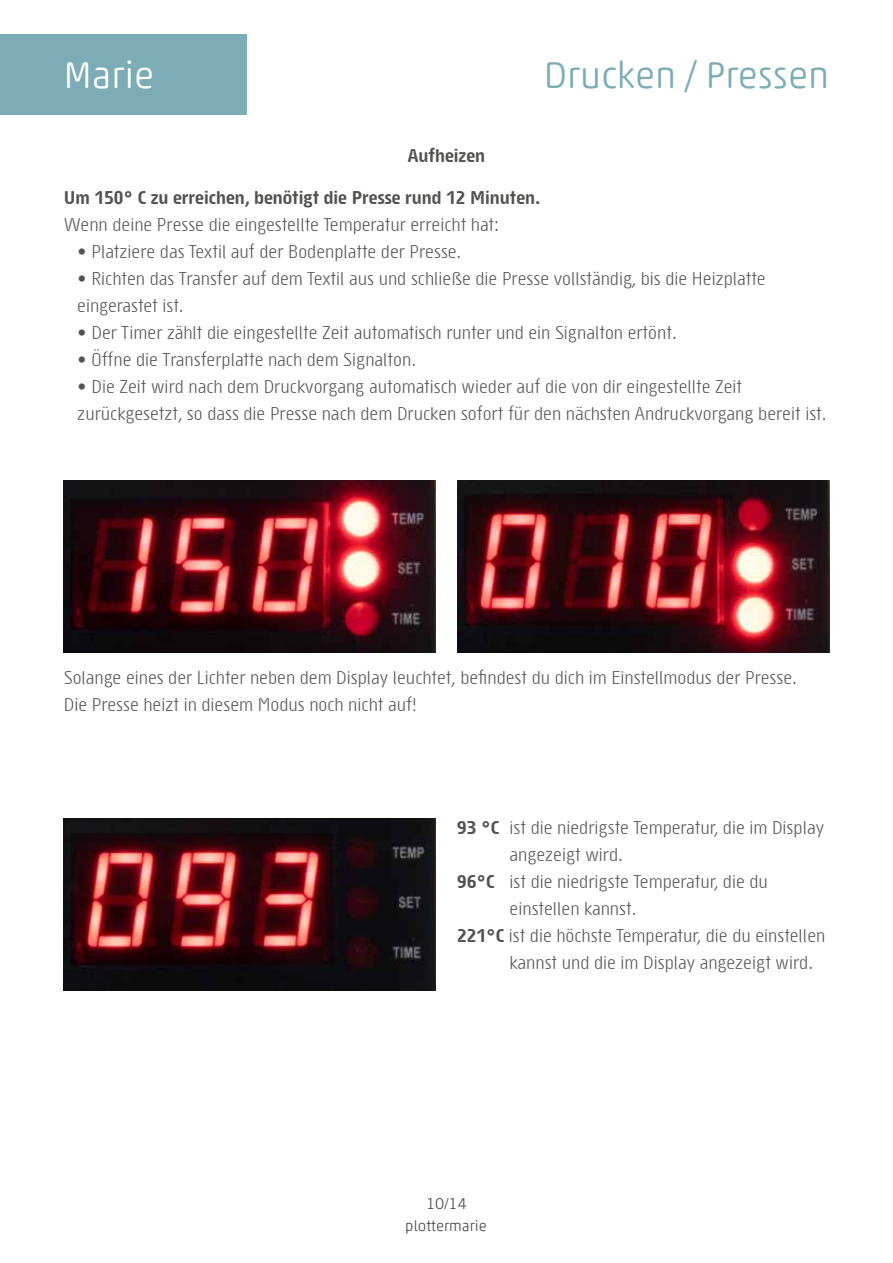
<style>
.page{position:relative;width:893px;height:1263px;background:#fff}
.page>*{position:absolute;margin:0;border:0;box-sizing:border-box;transform-origin:0 0}
.t1{font:300 37.5px "Akko Rounded Pro";color:#7cacb6}
.t2{font:300 37.5px "Akko Rounded Pro";color:#fff}
.t3{font:18px/27px "Sys TT";color:#525251}
.t4{font:700 18px "Sys TT";color:#525251}
.t5{font:300 15px "Akko Rounded Pro";color:#525251}
.t6{font:15px "Trade Gothic LT Std";color:#525251}
.s1{font-weight:700}
</style>
<div class="page">
<div style="left:0;top:34px;width:247px;height:80px;background:#7cacb6"></div>
<img style="left:64px;top:819px;width:372px;height:172px">
<img style="left:64px;top:480px;width:372px;height:173px">
<img style="left:457px;top:480px;width:372px;height:173px">
<h1 class="t2" style="left:64px;top:52px;width:92px">Marie</h1>
<p class="t4" style="left:408px;top:143px;width:79px">Aufheizen</p>
<h1 class="t1" style="left:544px;top:51px;width:287px">Drucken / Pressen</h1>
<p class="t4" style="left:64px;top:186px;width:478px">Um 150° C zu erreichen, benötigt die Presse rund 12 Minuten.</p>
<p class="t3" style="left:64px;top:211px;width:437px">Wenn deine Presse die eingestellte Temperatur erreicht hat:</p>
<p class="t3" style="left:77px;top:238px;width:385px">• Platziere das Textil auf der Bodenplatte der Presse.</p>
<p class="t3" style="left:77px;top:265px;width:690px">• Richten das Transfer auf dem Textil aus und schließe die Presse vollständig, bis die Heizplatte eingerastet ist.</p>
<p class="t3" style="left:77px;top:319px;width:601px">• Der Timer zählt die eingestellte Zeit automatisch runter und ein Signalton ertönt.</p>
<p class="t3" style="left:77px;top:346px;width:340px">• Öffne die Transferplatte nach dem Signalton.</p>
<p class="t3" style="left:77px;top:373px;width:751px">• Die Zeit wird nach dem Druckvorgang automatisch wieder auf die von dir eingestellte Zeit zurückgesetzt, so dass die Presse nach dem Drucken sofort für den nächsten Andruckvorgang bereit ist.</p>
<p class="t3" style="left:64px;top:663px;width:734px">Solange eines der Lichter neben dem Display leuchtet, befindest du dich im Einstellmodus der Presse.<br>Die Presse heizt in diesem Modus noch nicht auf!</p>
<p class="t3" style="left:457px;top:813px;width:368px"><span class="s1">93 °C</span> ist die niedrigste Temperatur, die im Display</p>
<p class="t3" style="left:510px;top:840px;width:115px">angezeigt wird.</p>
<p class="t3" style="left:457px;top:867px;width:312px"><span class="s1">96°C</span> ist die niedrigste Temperatur, die du</p>
<p class="t3" style="left:510px;top:894px;width:128px">einstellen kannst.</p>
<p class="t3" style="left:457px;top:921px;width:370px"><span class="s1">221°C</span> ist die höchste Temperatur, die du einstellen</p>
<p class="t3" style="left:510px;top:948px;width:305px">kannst und die im Display angezeigt wird.</p>
<p class="t6" style="left:426px;top:1194px;width:42px">10/14</p>
<p class="t5" style="left:405px;top:1217px;width:83px">plottermarie</p>
</div>
